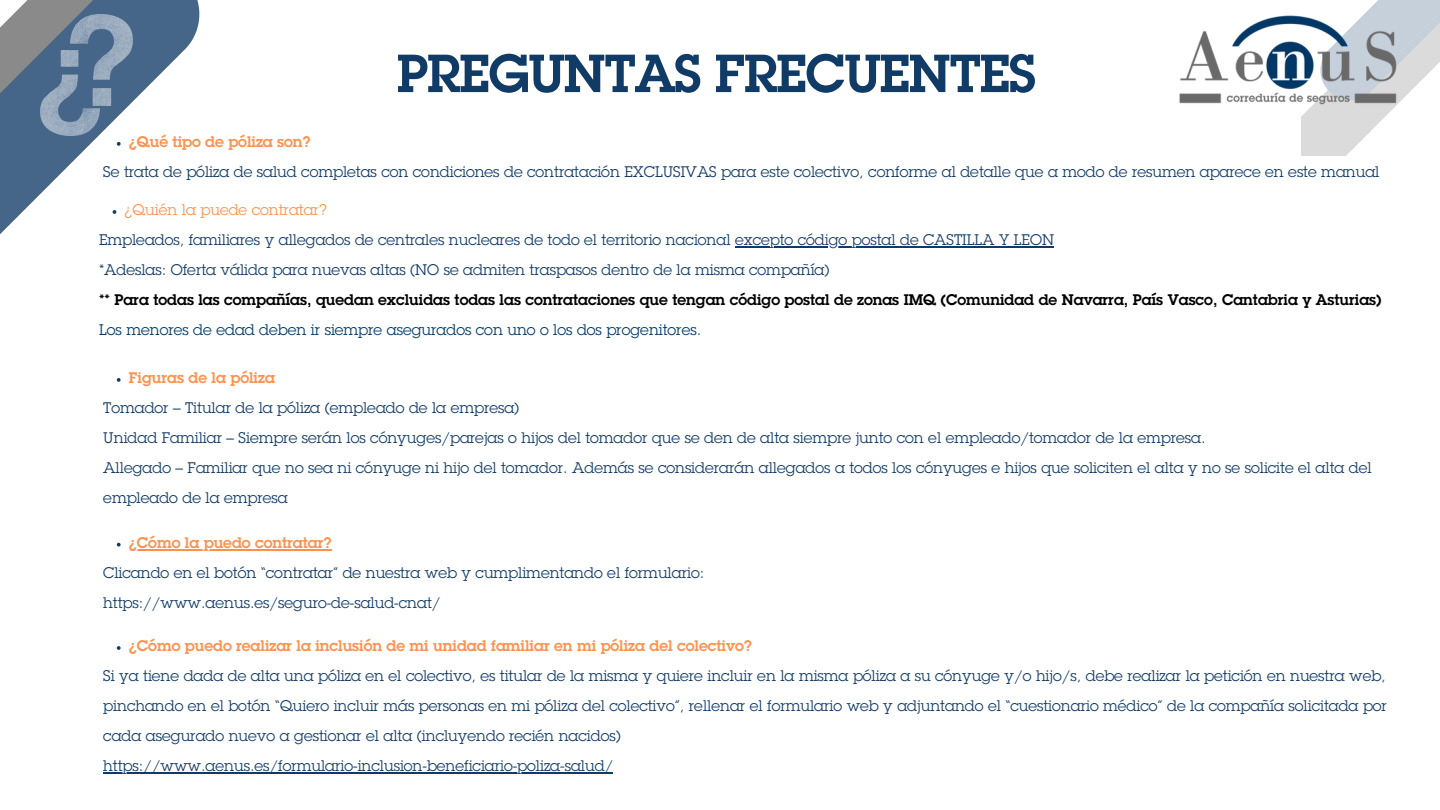
<style>
.page{position:relative;width:1440px;height:810px;background:#fff}
.page>*{position:absolute;margin:0;border:0;box-sizing:border-box;transform-origin:0 0}
.t1{font:600 52.4px "Lubalin Graph Std";letter-spacing:-.025em;color:#113b67}
.t2{font:15px/30px "Lubalin Graph Std";color:#113b67}
.t3{font:600 15px "Lubalin Graph Std";color:#000}
.t4{font:600 15px "Lubalin Graph Std";color:#ff914d}
.t5{font:15px "Lubalin Graph Std";color:#023967}
.t6{font:15px "Lubalin Graph Std";color:#ff914d}
</style>
<div class="page">
<svg style="left:0;top:173px;width:117px;height:61px"></svg>
<svg style="left:1301px;top:0;width:139px;height:156px"></svg>
<img style="left:1179px;top:6px;width:227px;height:108px">
<svg style="left:0;top:0;width:200px;height:173px"></svg>
<svg style="left:113px;top:210px;width:3px;height:4px"></svg>
<hr style="left:735px;top:246px;width:319px;height:2px;background:#113b67">
<svg style="left:117px;top:378px;width:4px;height:4px"></svg>
<svg style="left:117px;top:543px;width:4px;height:4px"></svg>
<hr style="left:129px;top:549px;width:203px;height:1px;background:#ff914d">
<svg style="left:117px;top:646px;width:4px;height:4px"></svg>
<hr style="left:103px;top:772px;width:510px;height:2px;background:#113b67">
<p class="t1" style="left:397px;top:54px;width:641px">PREGUNTAS FRECUENTES</p>
<p class="t4" style="left:129px;top:136px;width:183px">¿Qué tipo de póliza son?</p>
<p class="t2" style="left:103px;top:159px;width:1278px">Se trata de póliza de salud completas con condiciones de contratación EXCLUSIVAS para este colectivo, conforme al detalle que a modo de resumen aparece en este manual</p>
<p class="t6" style="left:125px;top:205px;width:204px">¿Quién la puede contratar?</p>
<p class="t2" style="left:99px;top:227px;width:956px">Empleados, familiares y allegados de centrales nucleares de todo el territorio nacional excepto código postal de CASTILLA Y LEON</p>
<p class="t2" style="left:99px;top:257px;width:732px">*Adeslas: Oferta válida para nuevas altas (NO se admiten traspasos dentro de la misma compañía)</p>
<p class="t3" style="left:99px;top:295px;width:1284px">** Para todas las compañías, quedan excluidas todas las contrataciones que tengan código postal de zonas IMQ (Comunidad de Navarra, País Vasco, Cantabria y Asturias)</p>
<p class="t5" style="left:99px;top:325px;width:604px">Los menores de edad deben ir siempre asegurados con uno o los dos progenitores.</p>
<p class="t4" style="left:129px;top:372px;width:148px">Figuras de la póliza</p>
<p class="t2" style="left:103px;top:395px;width:418px">Tomador – Titular de la póliza (empleado de la empresa)</p>
<p class="t2" style="left:103px;top:425px;width:1104px">Unidad Familiar – Siempre serán los cónyuges/parejas o hijos del tomador que se den de alta siempre junto con el empleado/tomador de la empresa.</p>
<p class="t2" style="left:103px;top:455px;width:1270px">Allegado – Familiar que no sea ni cónyuge ni hijo del tomador. Además se considerarán allegados a todos los cónyuges e hijos que soliciten el alta y no se solicite el alta del empleado de la empresa</p>
<p class="t4" style="left:129px;top:537px;width:204px">¿Cómo la puedo contratar?</p>
<p class="t2" style="left:103px;top:560px;width:602px">Clicando en el botón “contratar” de nuestra web y cumplimentando el formulario:</p>
<p class="t2" style="left:103px;top:590px;width:339px">https://www.aenus.es/seguro-de-salud-cnat/</p>
<p class="t4" style="left:129px;top:641px;width:625px">¿Cómo puedo realizar la inclusión de mi unidad familiar en mi póliza del colectivo?</p>
<p class="t2" style="left:103px;top:663px;width:1285px;text-align:justify">Si ya tiene dada de alta una póliza en el colectivo, es titular de la misma y quiere incluir en la misma póliza a su cónyuge y/o hijo/s, debe realizar la petición en nuestra web, pinchando en el botón “Quiero incluir más personas en mi póliza del colectivo”, rellenar el formulario web y adjuntando el “cuestionario médico” de la compañía solicitada por cada asegurado nuevo a gestionar el alta (incluyendo recién nacidos)</p>
<p class="t2" style="left:103px;top:753px;width:511px">https://www.aenus.es/formulario-inclusion-beneficiario-poliza-salud/</p>
</div>
